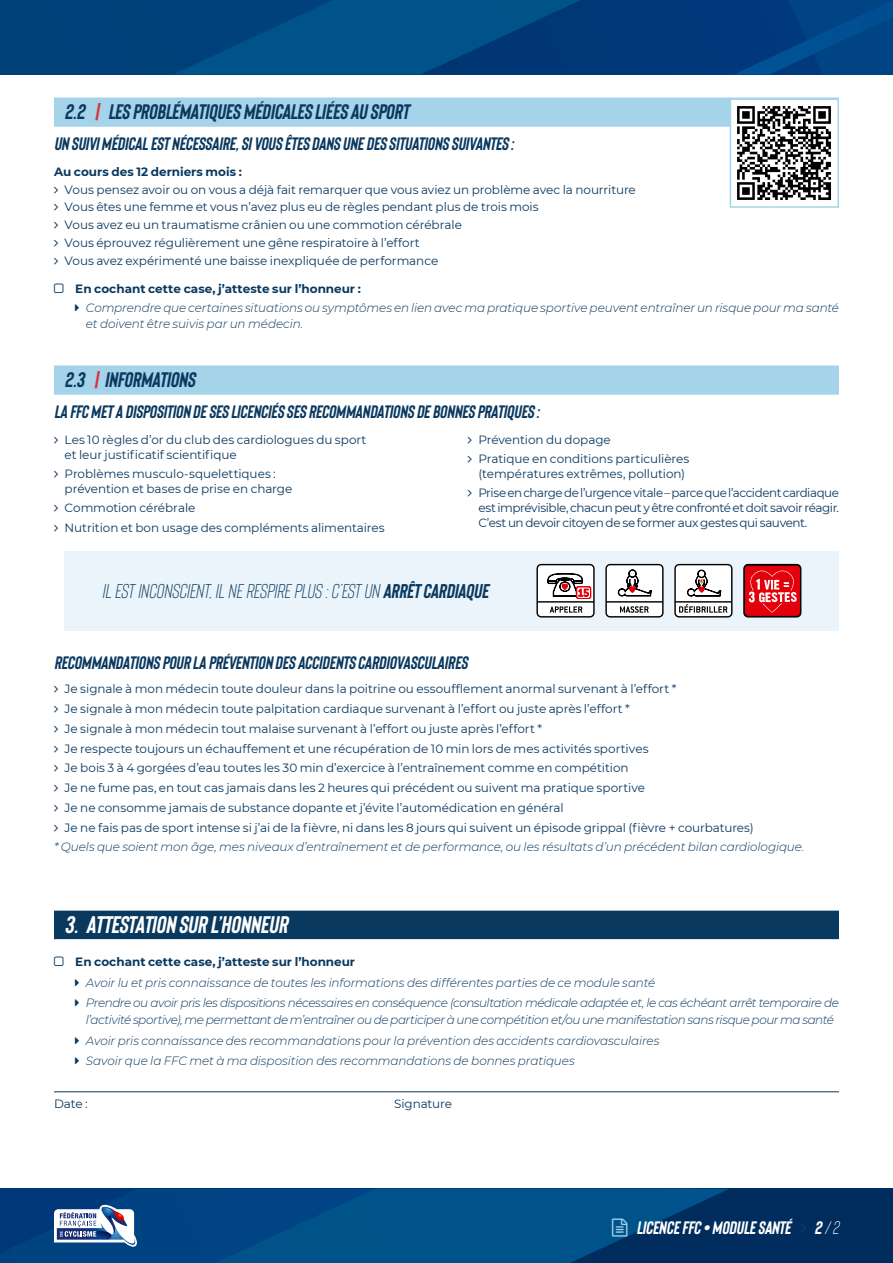
<style>
.page{position:relative;width:893px;height:1263px;background:#fff}
.page>*{position:absolute;margin:0;border:0;box-sizing:border-box;transform-origin:0 0}
.t1{font:24px "Bison Bold Itallic";letter-spacing:-.005em;color:#fff}
.t2{font:21px "Bison Bold Itallic";letter-spacing:-.015em;color:#0a3960}
.t3{font:italic 19.95px "Bison";letter-spacing:.02em;color:#0a3960}
.t4{font:18px "Bison Bold Itallic";letter-spacing:-.005em;color:#0a3960}
.t5{font:18px "Bison Bold Itallic";letter-spacing:-.015em;color:#fff}
.t6{font:italic 18px "Bison";color:#fff}
.t7{font:12px/20px "Montserrat";letter-spacing:-.005em;color:#0a3960}
.t8{font:italic 300 12px/20.7px "Montserrat";letter-spacing:-.015em;color:#0a3960}
.t9{font:12px/15px "Montserrat";letter-spacing:-.035em;color:#0a3960}
.t10{font:700 12px "Montserrat";color:#0a3960}
.t11{font:12px/19.2px "Montserrat";letter-spacing:-.03em;color:#0a3960}
.s1{color:#d8333f}
.s2{font-family:"Bison Bold Itallic";font-style:normal}
</style>
<div class="page">
<div style="left:0;top:0;width:893px;height:74px;background:#003f79"></div>
<svg style="left:175px;top:0;width:404px;height:74px"></svg>
<svg style="left:736px;top:0;width:157px;height:74px"></svg>
<div style="left:138px;top:1188px;width:32px;height:75px;background:#004383"></div>
<svg style="left:0;top:1188px;width:138px;height:75px;background:#2d5c92"></svg>
<div style="left:54px;top:97px;width:785px;height:30px;background:#a5d3ea"></div>
<div style="left:54px;top:365px;width:785px;height:30px;background:#a5d3ea"></div>
<svg style="left:729px;top:100px;width:110px;height:108px"></svg>
<div style="left:54px;top:911px;width:785px;height:28px;background:#0a3960"></div>
<hr style="left:54px;top:1091px;width:785px;height:1px;background:#0a3960">
<div style="left:65px;top:551px;width:774px;height:79px;background:#eaf4fa"></div>
<svg style="left:674px;top:564px;width:58px;height:53px;background:#c4c2c1"></svg>
<svg style="left:605px;top:564px;width:59px;height:53px;background:#c7c5c5"></svg>
<svg style="left:743px;top:564px;width:58px;height:53px;background:#d1272f"></svg>
<svg style="left:536px;top:564px;width:59px;height:53px;background:#beb3b4"></svg>
<img style="left:732px;top:101px;width:104px;height:104px">
<svg style="left:170px;top:1188px;width:723px;height:75px;background:#004379"></svg>
<h2 class="t2" style="left:65px;top:99px;width:346px">2.2 <span class="s1">|</span> LES PROBLÉMATIQUES MÉDICALES LIÉES AU SPORT</h2>
<h3 class="t4" style="left:54px;top:133px;width:461px">UN SUIVI MÉDICAL EST NÉCESSAIRE, SI VOUS ÊTES DANS UNE DES SITUATIONS SUIVANTES :</h3>
<p class="t10" style="left:54px;top:163px;width:189px">Au cours des 12 derniers mois :</p>
<p class="t7" style="left:65px;top:180px;width:573px;line-height:17.7px">Vous pensez avoir ou on vous a déjà fait remarquer que vous aviez un problème avec la nourriture Vous êtes une femme et vous n’avez plus eu de règles pendant plus de trois mois<br>Vous avez eu un traumatisme crânien ou une commotion cérébrale<br>Vous éprouvez régulièrement une gêne respiratoire à l’effort<br>Vous avez expérimenté une baisse inexpliquée de performance</p>
<p class="t10" style="left:75px;top:280px;width:287px">En cochant cette case, j’atteste sur l’honneur :</p>
<p class="t8" style="left:86px;top:299px;width:755px;line-height:16.5px">Comprendre que certaines situations ou symptômes en lien avec ma pratique sportive peuvent entraîner un risque pour ma santé et doivent être suivis par un médecin.</p>
<h2 class="t2" style="left:65px;top:367px;width:132px">2.3 <span class="s1">|</span> INFORMATIONS</h2>
<h3 class="t4" style="left:54px;top:401px;width:487px">LA FFC MET A DISPOSITION DE SES LICENCIÉS SES RECOMMANDATIONS DE BONNES PRATIQUES :</h3>
<p class="t7" style="left:65px;top:432px;width:303px;line-height:15px">Les 10 règles d’or du club des cardiologues du sport et leur justificatif scientifique</p>
<p class="t7" style="left:65px;top:466px;width:229px;line-height:15px">Problèmes musculo-squelettiques : prévention et bases de prise en charge</p>
<p class="t7" style="left:65px;top:498px;width:322px;line-height:19.2px">Commotion cérébrale<br>Nutrition et bon usage des compléments alimentaires</p>
<p class="t7" style="left:478px;top:429px;width:212px;line-height:19.2px">Prévention du dopage<br>Pratique en conditions particulières</p>
<p class="t11" style="left:478px;top:464px;width:362px">(températures extrêmes, pollution)<br>Prise en charge de l’urgence vitale – parce que l’accident cardiaque</p>
<p class="t9" style="left:478px;top:500px;width:362px">est imprévisible, chacun peut y être confronté et doit savoir réagir.<br>C’est un devoir citoyen de se former aux gestes qui sauvent.</p>
<h3 class="t3" style="left:102px;top:578px;width:388px">IL EST INCONSCIENT, IL NE RESPIRE PLUS : C’EST UN <span class="s2">ARRÊT CARDIAQUE</span></h3>
<h3 class="t4" style="left:54px;top:651px;width:415px">RECOMMANDATIONS POUR LA PRÉVENTION DES ACCIDENTS CARDIOVASCULAIRES</h3>
<p class="t7" style="left:65px;top:678px;width:691px">Je signale à mon médecin toute douleur dans la poitrine ou essoufflement anormal survenant à l’effort *<br>Je signale à mon médecin toute palpitation cardiaque survenant à l’effort ou juste après l’effort *<br>Je signale à mon médecin tout malaise survenant à l’effort ou juste après l’effort *<br>Je respecte toujours un échauffement et une récupération de 10 min lors de mes activités sportives<br>Je bois 3 à 4 gorgées d’eau toutes les 30 min d’exercice à l’entraînement comme en compétition<br>Je ne fume pas, en tout cas jamais dans les 2 heures qui précédent ou suivent ma pratique sportive<br>Je ne consomme jamais de substance dopante et j’évite l’automédication en général<br>Je ne fais pas de sport intense si j’ai de la fièvre, ni dans les 8 jours qui suivent un épisode grippal (fièvre + courbatures)</p>
<p class="t8" style="left:54px;top:836px;width:752px">* Quels que soient mon âge, mes niveaux d’entraînement et de performance, ou les résultats d’un précédent bilan cardiologique.</p>
<h1 class="t1" style="left:65px;top:910px;width:224px">3. ATTESTATION SUR L’HONNEUR</h1>
<p class="t10" style="left:75px;top:953px;width:281px">En cochant cette case, j’atteste sur l’honneur</p>
<p class="t8" style="left:86px;top:971px;width:755px">Avoir lu et pris connaissance de toutes les informations des différentes parties de ce module santé<br>Prendre ou avoir pris les dispositions nécessaires en conséquence (consultation médicale adaptée et, le cas échéant arrêt temporaire de</p>
<p class="t8" style="left:86px;top:1009px;width:749px">l’activité sportive), me permettant de m’entraîner ou de participer à une compétition et/ou une manifestation sans risque pour ma santé<br>Avoir pris connaissance des recommandations pour la prévention des accidents cardiovasculaires<br>Savoir que la FFC met à ma disposition des recommandations de bonnes pratiques</p>
<p class="t7" style="left:54px;top:1093px;width:35px">Date :</p>
<p class="t7" style="left:394px;top:1093px;width:59px">Signature</p>
<h3 class="t5" style="left:636px;top:1216px;width:156px">LICENCE FFC • MODULE SANTÉ</h3>
<h3 class="t6" style="left:814px;top:1216px;width:26px"><span class="s2">2</span>/2</h3>
</div>
